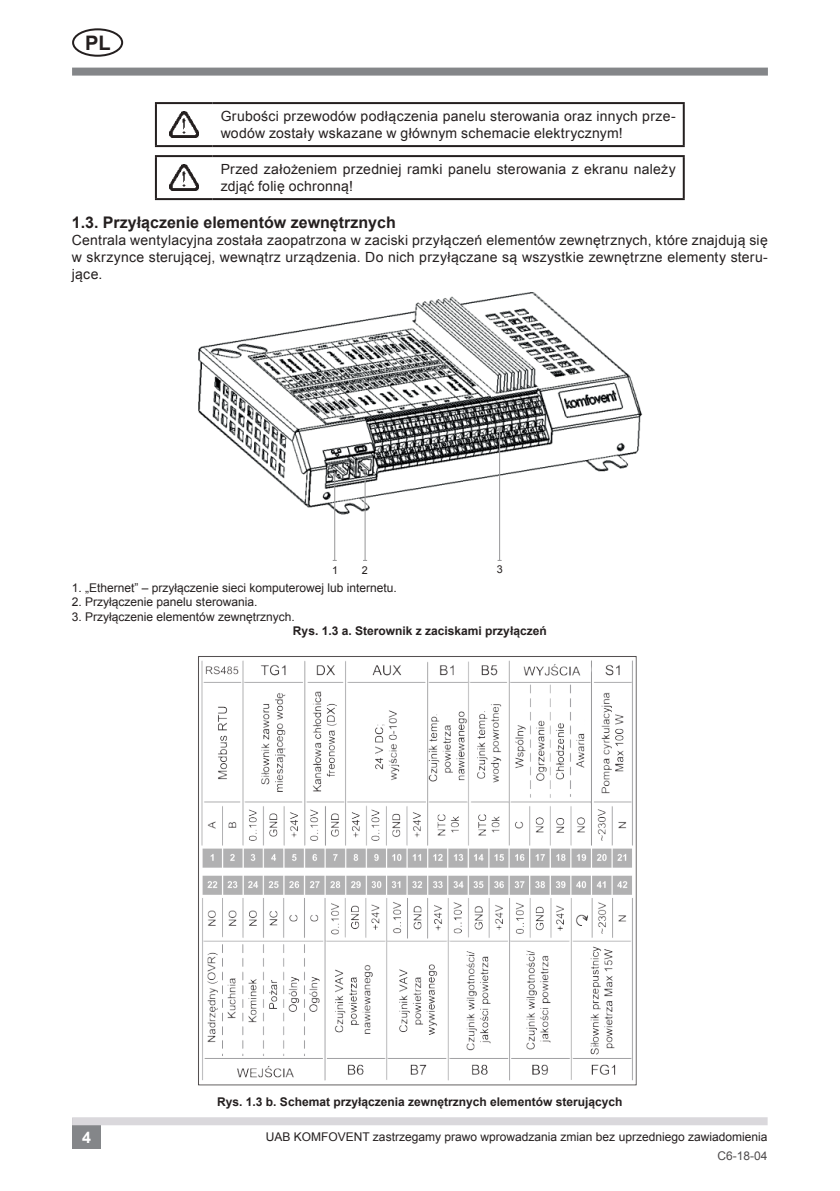
<style>
.page{position:relative;width:840px;height:1191px;background:#fff}
.page>*{position:absolute;margin:0;border:0;box-sizing:border-box;transform-origin:0 0}
.t1{font:700 20px "Arial";color:#241f1f}
.t2{font:700 16px "Arial";color:#241f1f}
.t3{font:700 16px "Arial";color:#fff}
.t4{font:14px/16.8px "Arial";letter-spacing:.015em;color:#241f1f}
.t5{font:12px "Arial";color:#241f1f}
.t6{font:700 12px "Arial";color:#241f1f}
.t7{font:12px "Arial";color:#4e4b4c}
.t8{font:10.8px "Arial";color:#241f1f}
</style>
<div class="page">
<div style="left:72px;top:68px;width:695px;height:8px;background:#848689"></div>
<div style="left:72px;top:28px;width:51px;height:29px;border:2px solid #241f1f;border-radius:50%"></div>
<div style="left:72px;top:1118px;width:29px;height:30px;background:#848689"></div>
<div style="left:72px;top:1117px;width:695px;height:8px;background:#dad8dc"></div>
<hr style="left:155px;top:102px;width:57px;height:2px;background:#241f1f">
<hr style="left:155px;top:104px;width:2px;height:41px;background:#241f1f">
<hr style="left:212px;top:102px;width:472px;height:2px;background:#241f1f">
<hr style="left:682px;top:104px;width:2px;height:41px;background:#241f1f">
<hr style="left:155px;top:145px;width:57px;height:2px;background:#241f1f">
<hr style="left:212px;top:145px;width:472px;height:2px;background:#241f1f">
<img style="left:170px;top:111px;width:29px;height:26px">
<hr style="left:155px;top:155px;width:57px;height:2px;background:#241f1f">
<hr style="left:155px;top:157px;width:2px;height:41px;background:#241f1f">
<hr style="left:212px;top:155px;width:472px;height:2px;background:#241f1f">
<hr style="left:682px;top:157px;width:2px;height:41px;background:#241f1f">
<hr style="left:155px;top:198px;width:57px;height:2px;background:#241f1f">
<hr style="left:212px;top:198px;width:472px;height:2px;background:#241f1f">
<img style="left:170px;top:164px;width:29px;height:26px">
<img style="left:198px;top:292px;width:445px;height:250px">
<hr style="left:334px;top:475px;width:1px;height:85px;background:#969698">
<hr style="left:364px;top:470px;width:1px;height:90px;background:#969698">
<hr style="left:499px;top:429px;width:1px;height:131px;background:#969698">
<svg style="left:497px;top:427px;width:4px;height:4px"></svg>
<img style="left:198px;top:656px;width:439px;height:430px">
<h1 class="t1" style="left:85px;top:29px;width:27px">PL</h1>
<p class="t4" style="left:220px;top:108px;width:456px">Grubości przewodów podłączenia panelu sterowania oraz innych prze&shy;wodów zostały wskazane w głównym schemacie elektrycznym!</p>
<p class="t4" style="left:220px;top:161px;width:456px">Przed założeniem przedniej ramki panelu sterowania z ekranu należy zdjąć folię ochronną!</p>
<p class="t2" style="left:72px;top:211px;width:325px">1.3. Przyłączenie elementów zewnętrznych</p>
<p class="t4" style="left:72px;top:231px;width:697px;text-align:justify">Centrala wentylacyjna została zaopatrzona w zaciski przyłączeń elementów zewnętrznych, które znajdują się w skrzynce sterującej, wewnątrz urządzenia. Do nich przyłączane są wszystkie zewnętrzne elementy steru&shy;jące.</p>
<p class="t8" style="left:332px;top:563px;width:8px">1</p>
<p class="t8" style="left:362px;top:563px;width:8px">2</p>
<p class="t8" style="left:496px;top:561px;width:8px">3</p>
<p class="t5" style="left:72px;top:579px;width:326px">1. „Ethernet” – przyłączenie sieci komputerowej lub internetu.</p>
<p class="t5" style="left:72px;top:594px;width:187px">2. Przyłączenie panelu sterowania.</p>
<p class="t5" style="left:72px;top:608px;width:224px">3. Przyłączenie elementów zewnętrznych.</p>
<p class="t6" style="left:293px;top:622px;width:255px">Rys. 1.3 a. Sterownik z zaciskami przyłączeń</p>
<p class="t6" style="left:217px;top:1093px;width:406px">Rys. 1.3 b. Schemat przyłączenia zewnętrznych elementów sterujących</p>
<p class="t3" style="left:82px;top:1126px;width:10px">4</p>
<p class="t5" style="left:265px;top:1129px;width:503px">UAB KOMFOVENT zastrzegamy prawo wprowadzania zmian bez uprzedniego zawiadomienia</p>
<p class="t7" style="left:717px;top:1147px;width:52px">C6-18-04</p>
</div>
